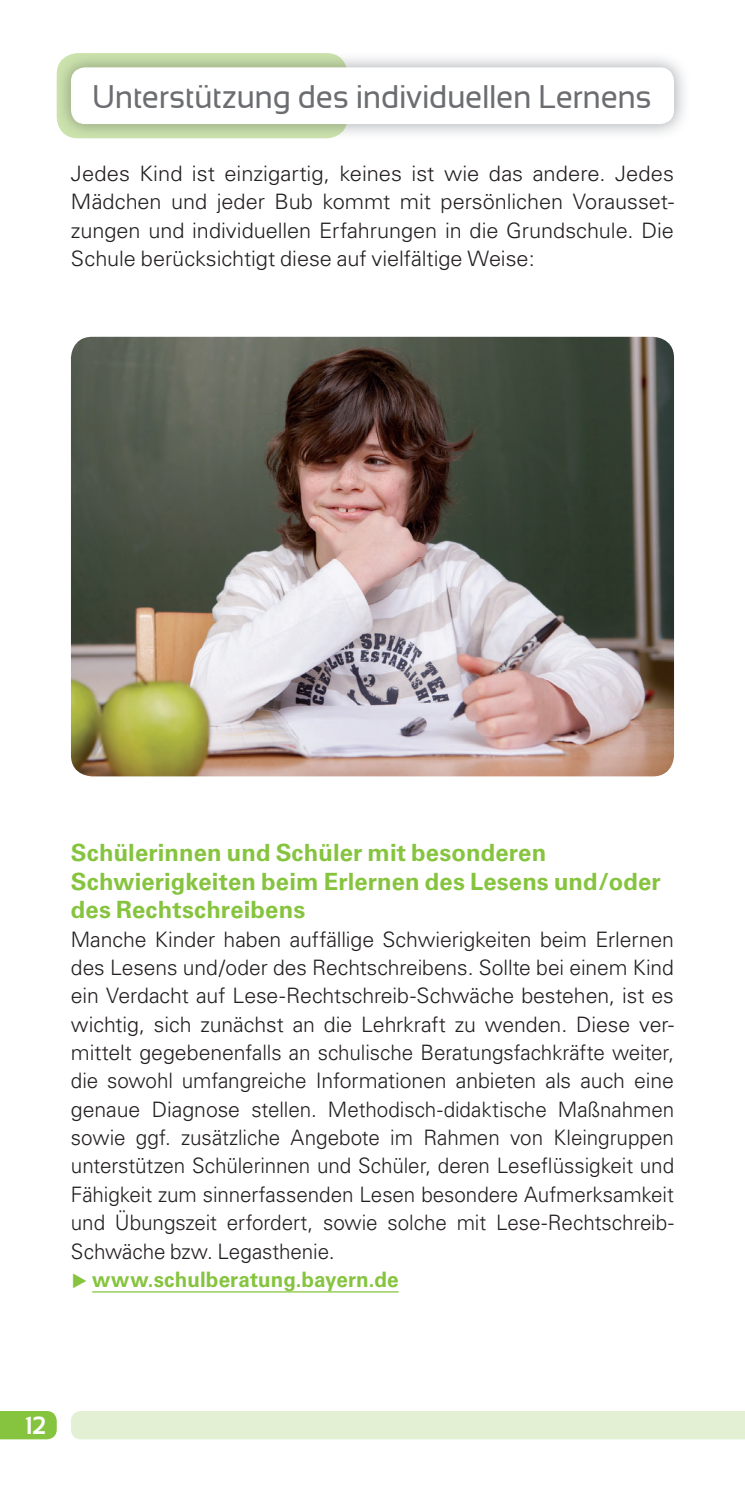
<style>
.page{position:relative;width:745px;height:1489px;background:#fff}
.page>*{position:absolute;margin:0;border:0;box-sizing:border-box;transform-origin:0 0}
.t1{font:32.5px "Sansation";letter-spacing:-.01em;color:#6c6d70}
.t2{font:700 25px "Sansation";color:#fff}
.t3{font:700 23.75px/28.2px "Univers";letter-spacing:.005em;color:#86c43f}
.t4{font:300 21.25px/28.2px "Univers";letter-spacing:-.005em;color:#231f20;text-align:justify}
.t5{font:700 21.25px "Univers";letter-spacing:.005em;color:#86c43f}
</style>
<div class="page">
<div style="left:0;top:1411px;width:57px;height:28px;background:#86c43f"></div>
<div style="left:71px;top:1411px;width:673px;height:28px;background:#e3f0d4"></div>
<img style="left:56px;top:53px;width:628px;height:86px">
<img style="left:57px;top:53px;width:290px;height:85px;border-radius:21px">
<div style="left:71px;top:67px;width:602px;height:57px;background:#fff;border-radius:14px"></div>
<hr style="left:92px;top:1291px;width:306px;height:1px;background:#86c43f">
<img style="left:71px;top:337px;width:602px;height:439px;border-radius:21px">
<h2 class="t1" style="left:92px;top:84px;width:560px">Unterstützung des individuellen Lernens</h2>
<p class="t4" style="left:71px;top:161px;width:604px">Jedes Kind ist einzigartig, keines ist wie das andere. Jedes Mädchen und jeder Bub kommt mit persönlichen Vorausset&shy;zungen und individuellen Erfahrungen in die Grundschule. Die Schule berücksichtigt diese auf vielfältige Weise:</p>
<h3 class="t3" style="left:71px;top:841px;width:590px">Schülerinnen und Schüler mit besonderen<br>Schwierigkeiten beim Erlernen des Lesens und/oder des Rechtschreibens</h3>
<p class="t4" style="left:71px;top:926px;width:604px">Manche Kinder haben auffällige Schwierigkeiten beim Erlernen des Lesens und/oder des Rechtschreibens. Sollte bei einem Kind ein Verdacht auf Lese-Rechtschreib-Schwäche bestehen, ist es wichtig, sich zunächst an die Lehrkraft zu wenden. Diese ver&shy;mittelt gegebenenfalls an schulische Beratungsfachkräfte weiter, die sowohl umfangreiche Informationen anbieten als auch eine genaue Diagnose stellen. Methodisch-didaktische Maßnahmen sowie ggf. zusätzliche Angebote im Rahmen von Kleingruppen unter stützen Schülerinnen und Schüler, deren Leseflüssigkeit und Fähigkeit zum sinnerfassenden Lesen besondere Aufmerksamkeit und Übungszeit erfordert, sowie solche mit Lese-Rechtschreib-Schwäche bzw. Legasthenie.</p>
<p class="t5" style="left:71px;top:1271px;width:329px">✓ www.schulberatung.bayern.de</p>
<p class="t2" style="left:25px;top:1415px;width:23px">12</p>
</div>
